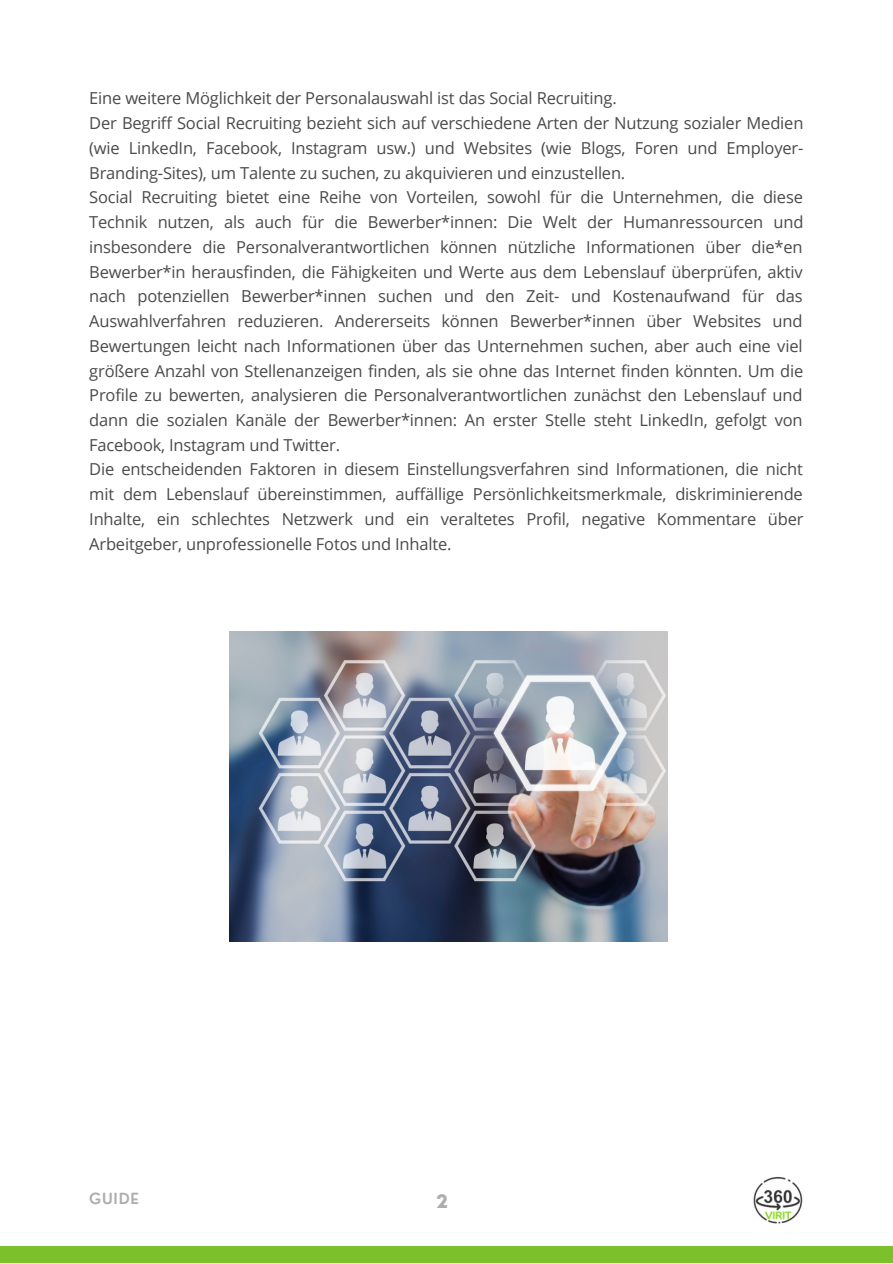
<style>
.page{position:relative;width:893px;height:1264px;background:#fff}
.page>*{position:absolute;margin:0;border:0;box-sizing:border-box;transform-origin:0 0}
.t1{font:800 18px "Nourd";color:#adadad}
.t2{font:16.5px/24.8px "Open Sans";letter-spacing:-.01em;color:#4a4a4a}
.t3{font:600 15px "Nourd";letter-spacing:.055em;color:#adadad}
</style>
<div class="page">
<div style="left:0;top:1246px;width:892px;height:16px;background:#7cc02c"></div>
<img style="left:753px;top:1176px;width:50px;height:48px">
<img style="left:229px;top:631px;width:438px;height:310px">
<p class="t2" style="left:89px;top:86px;width:715px">Eine weitere Möglichkeit der Personalauswahl ist das Social Recruiting.<br>Der Begriff Social Recruiting bezieht sich auf verschiedene Arten der Nutzung sozialer Medien (wie LinkedIn, Facebook, Instagram usw.) und Websites (wie Blogs, Foren und Employer-Branding-Sites), um Talente zu suchen, zu akquivieren und einzustellen.<br>Social Recruiting bietet eine Reihe von Vorteilen, sowohl für die Unternehmen, die diese Technik nutzen, als auch für die Bewerber*innen: Die Welt der Humanressourcen und insbesondere die Personalverantwortlichen können nützliche Informationen über die*en Bewerber*in herausfinden, die Fähigkeiten und Werte aus dem Lebenslauf überprüfen, aktiv nach potenziellen Bewerber*innen suchen und den Zeit- und Kostenaufwand für das Auswahlverfahren reduzieren. Andererseits können Bewerber*innen über Websites und Bewertungen leicht nach Informationen über das Unternehmen suchen, aber auch eine viel größere Anzahl von Stellenanzeigen finden, als sie ohne das Internet finden könnten. Um die Profile zu bewerten, analysieren die Personalverantwortlichen zunächst den Lebenslauf und dann die sozialen Kanäle der Bewerber*innen: An erster Stelle steht LinkedIn, gefolgt von Facebook, Instagram und Twitter.<br>Die entscheidenden Faktoren in diesem Einstellungsverfahren sind Informationen, die nicht mit dem Lebenslauf übereinstimmen, auffällige Persönlichkeitsmerkmale, diskriminierende Inhalte, ein schlechtes Netzwerk und ein veraltetes Profil, negative Kommentare über Arbeitgeber, unprofessionelle Fotos und Inhalte.</p>
<p class="t3" style="left:89px;top:1189px;width:51px">GUIDE</p>
<p class="t1" style="left:436px;top:1189px;width:14px">2</p>
</div>
